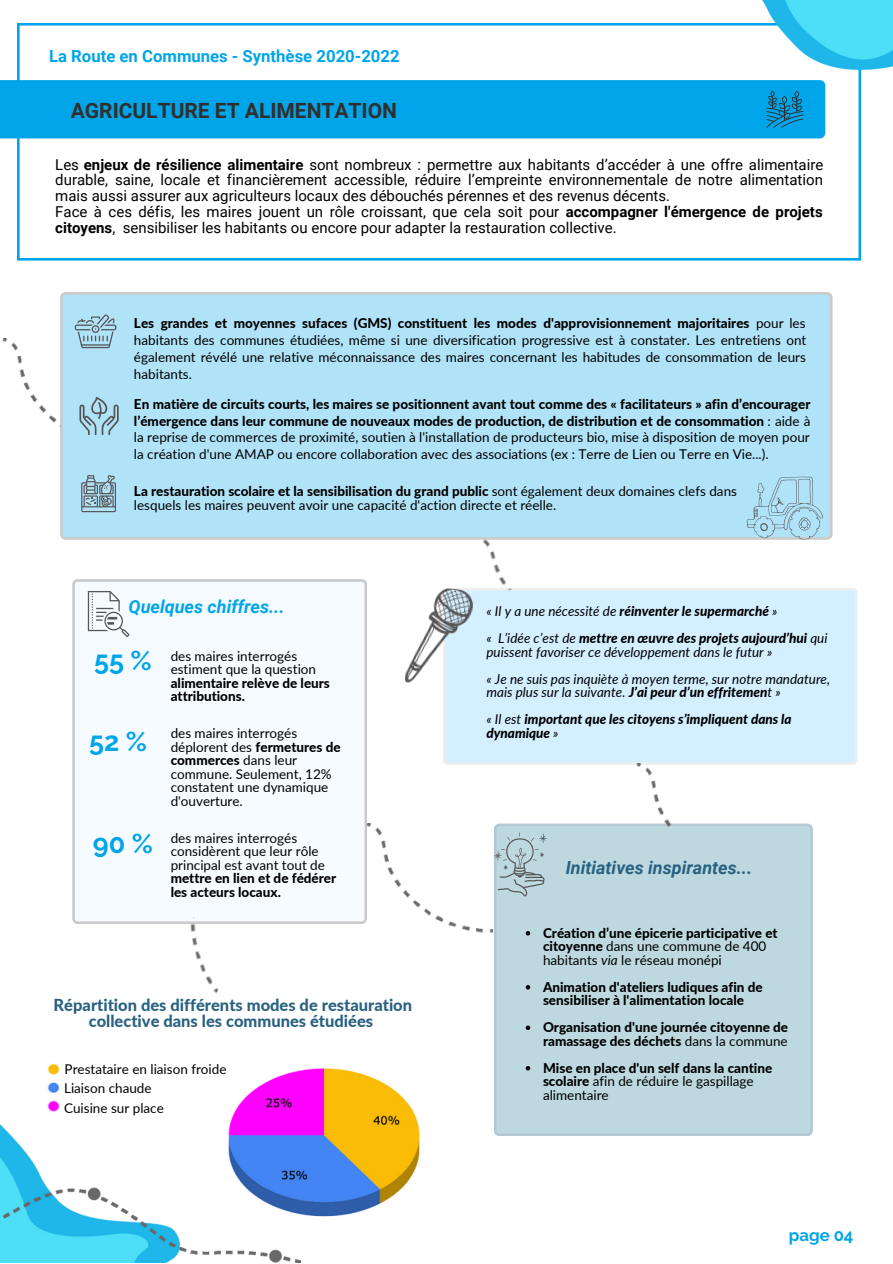
<style>
.page{position:relative;width:893px;height:1264px;background:#fff}
.page>*{position:absolute;margin:0;border:0;box-sizing:border-box;transform-origin:0 0}
.t1{font:700 27px "Raleway";color:#00a5e9}
.t2{font:700 21px "Roboto";color:#302f2f}
.t3{font:italic 700 18px "Roboto";color:#286181}
.t4{font:italic 700 18px "Roboto";color:#00a5e9}
.t5{font:700 16.65px "Roboto";color:#00a5e9}
.t6{font:700 16.65px "Raleway";color:#00a5e9}
.t7{font:800 16.5px/16.8px "Lato";color:#286181;text-align:center}
.t8{font:15px/15.8px "Roboto";color:#000}
.t9{font:13.5px/13.5px "Lato";color:#000}
.t10{font:800 13.5px/13.5px "Lato";color:#000}
.t11{font:italic 800 13.5px/27px "Lato";color:#000}
.t12{font:italic 13.5px/27px "Lato";color:#000}
.s1{font-weight:700}
.s2{font-weight:800}
.s3{font-weight:400}
.s4{font-family:"Raleway";font-weight:700;font-size:27px;color:#00a5e9}
.s5{font-weight:400;font-style:italic}
</style>
<div class="page">
<svg style="left:17px;top:23px;width:844px;height:237px"></svg>
<img style="left:0;top:1124px;width:300px;height:138px">
<div style="left:72px;top:579px;width:295px;height:345px;background:#f5fbff"></div>
<div style="left:60px;top:292px;width:772px;height:247px;background:#b1e3f8"></div>
<img style="left:2px;top:339px;width:59px;height:121px">
<div style="left:494px;top:823px;width:318px;height:312px;background:#bdd9df"></div>
<img style="left:455px;top:529px;width:130px;height:56px">
<div style="left:443px;top:588px;width:414px;height:177px;background:#d4efff"></div>
<div style="left:0;top:80px;width:825px;height:58px;background:#00a5e9"></div>
<svg style="left:494px;top:832px;width:52px;height:64px;background:#aec6cb"></svg>
<img style="left:405px;top:588px;width:69px;height:100px">
<svg style="left:88px;top:591px;width:41px;height:46px"></svg>
<img style="left:165px;top:917px;width:79px;height:76px">
<img style="left:361px;top:823px;width:131px;height:110px">
<img style="left:631px;top:763px;width:79px;height:64px">
<img style="left:563px;top:0;width:329px;height:80px">
<svg style="left:746px;top:476px;width:77px;height:63px;background:#a8d4e7"></svg>
<svg style="left:766px;top:91px;width:37px;height:37px"></svg>
<svg style="left:75px;top:314px;width:41px;height:34px"></svg>
<svg style="left:79px;top:397px;width:40px;height:38px;background:#99bece"></svg>
<svg style="left:81px;top:475px;width:35px;height:37px"></svg>
<img style="left:218px;top:1068px;width:202px;height:152px">
<img style="left:47px;top:1063px;width:13px;height:49px">
<svg style="left:525px;top:931px;width:5px;height:4px"></svg>
<svg style="left:525px;top:985px;width:5px;height:4px"></svg>
<svg style="left:525px;top:1025px;width:5px;height:5px"></svg>
<svg style="left:525px;top:1065px;width:5px;height:5px"></svg>
<p class="t5" style="left:49px;top:47px;width:352px">La Route en Communes - Synthèse 2020-2022</p>
<h2 class="t2" style="left:71px;top:99px;width:327px">AGRICULTURE ET ALIMENTATION</h2>
<p class="t8" style="left:55px;top:156px;width:769px">Les <span class="s1">enjeux de résilience alimentaire</span> sont nombreux : permettre aux habitants d’accéder à une offre alimentaire durable, saine, locale et financièrement accessible, réduire l’empreinte environnementale de notre alimentation mais aussi assurer aux agriculteurs locaux des débouchés pérennes et des revenus décents.<br>Face à ces défis, les maires jouent un rôle croissant, que cela soit pour <span class="s1">accompagner l'émergence de projets citoyens</span>, sensibiliser les habitants ou encore pour adapter la restauration collective.</p>
<p class="t9" style="left:134px;top:314px;width:674px;line-height:16.8px;text-align:justify"><span class="s2">Les grandes et moyennes sufaces (GMS) constituent les modes d'approvisionnement majoritaires</span> pour les habitants des communes étudiées, même si une diversification progressive est à constater. Les entretiens ont également révélé une relative méconnaissance des maires concernant les habitudes de consommation de leurs habitants.</p>
<p class="t9" style="left:134px;top:395px;width:678px;line-height:16.8px;text-align:justify"><span class="s2">En matière de circuits courts, les maires se positionnent avant tout comme des « facilitateurs » afin d’encourager l’émergence dans leur commune de nouveaux modes de production, de distribution et de consommation</span> : aide à la reprise de commerces de proximité, soutien à l'installation de producteurs bio, mise à disposition de moyen pour la création d'une AMAP ou encore collaboration avec des associations (ex : Terre de Lien ou Terre en Vie...).</p>
<p class="t9" style="left:134px;top:484px;width:604px"><span class="s2">La restauration scolaire et la sensibilisation du grand public</span> sont également deux domaines clefs dans lesquels les maires peuvent avoir une capacité d'action directe et réelle.</p>
<h3 class="t4" style="left:129px;top:596px;width:157px">Quelques chiffres...</h3>
<p class="t11" style="left:486px;top:597px;width:342px"><span class="s3">« Il y a une nécessité de</span> réinventer le supermarché <span class="s3">»<br>« L’idée c’est de</span> mettre en œuvre des projets aujourd’hui <span class="s3">qui</span></p>
<p class="t12" style="left:486px;top:638px;width:345px">puissent favoriser ce développement dans le futur »<br>« Je ne suis pas inquiète à moyen terme, sur notre mandature,</p>
<p class="t11" style="left:486px;top:678px;width:306px"><span class="s3">mais plus sur la suivante.</span> J’ai peur d’un effritemen<span class="s3">t »<br>« Il est</span> important que les citoyens s’impliquent dans la</p>
<h1 class="t1" style="left:94px;top:645px;width:59px">55 %</h1>
<p class="t9" style="left:171px;top:648px;width:147px">des maires interrogés estiment que la question</p>
<p class="t10" style="left:171px;top:675px;width:161px">alimentaire relève de leurs attributions.</p>
<p class="t9" style="left:171px;top:726px;width:128px">des maires interrogés</p>
<p class="t11" style="left:486px;top:719px;width:73px">dynamique <span class="s3">»</span></p>
<p class="t9" style="left:171px;top:739px;width:171px">déplorent des <span class="s2">fermetures de commerces</span> dans leur commune. Seulement, 12% constatent une dynamique d'ouverture.</p>
<h1 class="t1" style="left:89px;top:726px;width:59px">52 %</h1>
<p class="t9" style="left:171px;top:830px;width:156px;text-indent:-78px"><span class="s4">90 %</span> des maires interrogés considèrent que leur rôle principal est avant tout de</p>
<p class="t10" style="left:171px;top:871px;width:167px">mettre en lien et de fédérer les acteurs locaux.</p>
<p class="t7" style="left:54px;top:995px;width:360px">Répartition des différents modes de restauration collective dans les communes étudiées</p>
<p class="t9" style="left:65px;top:1062px;width:163px">Prestataire en liaison froide</p>
<p class="t9" style="left:64px;top:1081px;width:89px">Liaison chaude</p>
<p class="t9" style="left:64px;top:1100px;width:101px">Cuisine sur place</p>
<h3 class="t3" style="left:565px;top:857px;width:188px">Initiatives inspirantes...</h3>
<p class="t10" style="left:543px;top:925px;width:236px">Création d’une épicerie participative et citoyenne <span class="s3">dans une commune de 400 habitants</span> <span class="s5">via</span> <span class="s3">le réseau monépi</span></p>
<p class="t10" style="left:543px;top:979px;width:221px">Animation d'ateliers ludiques afin de sensibiliser à l'alimentation locale</p>
<p class="t10" style="left:543px;top:1020px;width:247px">Organisation d'une journée citoyenne de ramassage des déchets <span class="s3">dans la commune</span></p>
<p class="t10" style="left:543px;top:1060px;width:231px">Mise en place d'un self dans la cantine scolaire <span class="s3">afin de réduire le gaspillage alimentaire</span></p>
<p class="t6" style="left:788px;top:1225px;width:66px">page 04</p>
</div>
